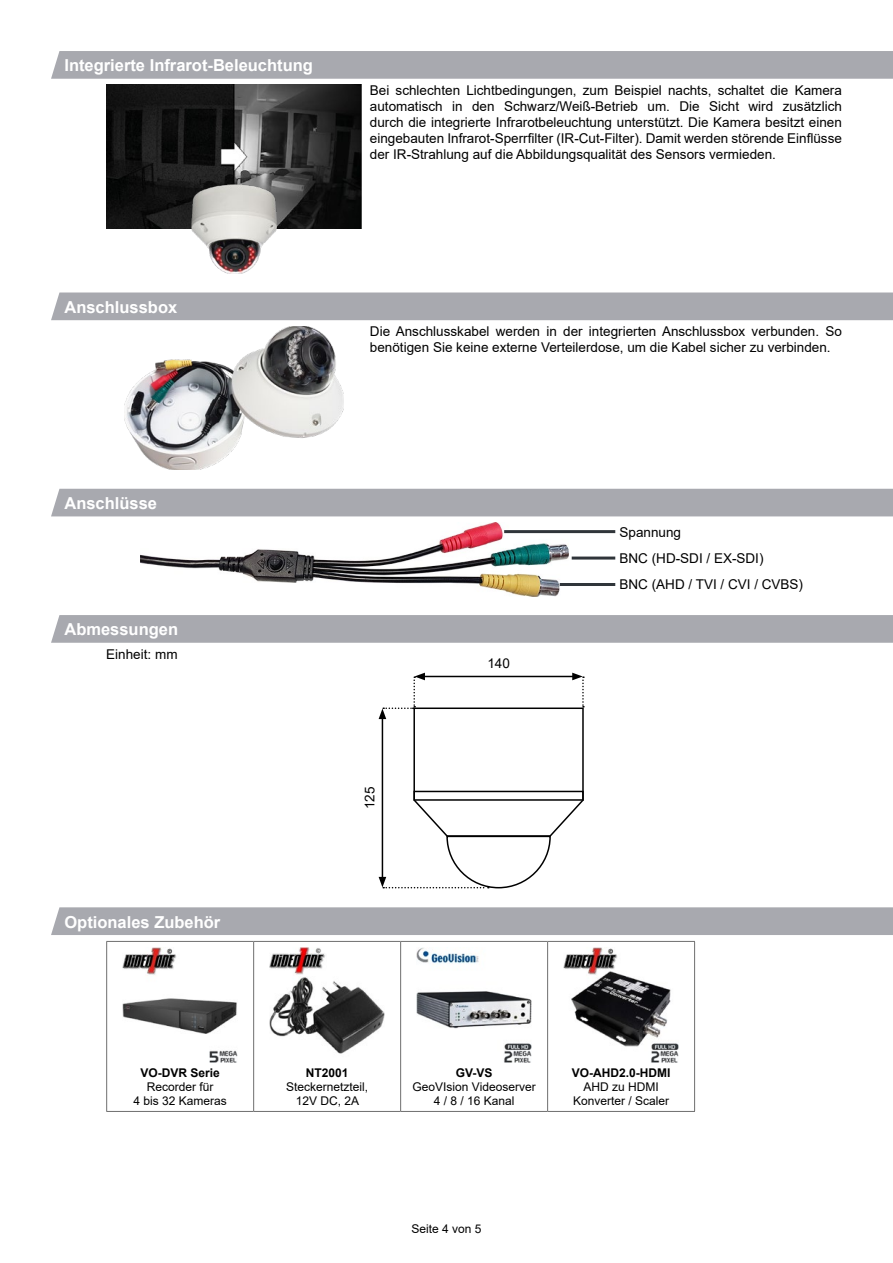
<style>
.page{position:relative;width:893px;height:1263px;background:#fff}
.page>*{position:absolute;margin:0;border:0;box-sizing:border-box;transform-origin:0 0}
.t1{font:700 16.5px "Arial";color:#fff}
.t2{font:13.5px/16.2px "Arial";color:#000;text-align:justify}
.t3{font:12px/14.4px "Arial";color:#000;text-align:center}
.t4{font:700 12px "Arial";color:#000}
</style>
<div class="page">
<div style="left:51px;top:51px;width:842px;height:28px;background:#a8a9af"></div>
<img style="left:106px;top:85px;width:255px;height:143px">
<img style="left:191px;top:184px;width:86px;height:90px">
<div style="left:51px;top:292px;width:842px;height:28px;background:#a8a9af"></div>
<img style="left:125px;top:326px;width:218px;height:144px">
<div style="left:51px;top:489px;width:842px;height:27px;background:#a8a9af"></div>
<img style="left:141px;top:522px;width:427px;height:74px">
<hr style="left:504px;top:530px;width:111px;height:3px;background:#30353a">
<hr style="left:560px;top:583px;width:55px;height:3px;background:#30353a">
<hr style="left:572px;top:556px;width:43px;height:3px;background:#30353a">
<div style="left:51px;top:615px;width:842px;height:28px;background:#a8a9af"></div>
<svg style="left:379px;top:673px;width:205px;height:216px"></svg>
<div style="left:51px;top:907px;width:842px;height:28px;background:#a8a9af"></div>
<hr style="left:106px;top:941px;width:148px;height:1px;background:#6e6e6e">
<hr style="left:106px;top:942px;width:1px;height:169px;background:#6e6e6e">
<hr style="left:254px;top:941px;width:147px;height:1px;background:#6e6e6e">
<hr style="left:253px;top:942px;width:1px;height:169px;background:#6e6e6e">
<hr style="left:401px;top:941px;width:147px;height:1px;background:#6e6e6e">
<hr style="left:400px;top:942px;width:1px;height:169px;background:#6e6e6e">
<hr style="left:548px;top:941px;width:147px;height:1px;background:#6e6e6e">
<hr style="left:547px;top:942px;width:1px;height:169px;background:#6e6e6e">
<hr style="left:694px;top:942px;width:1px;height:169px;background:#6e6e6e">
<hr style="left:106px;top:1111px;width:148px;height:1px;background:#6e6e6e">
<hr style="left:254px;top:1111px;width:147px;height:1px;background:#6e6e6e">
<hr style="left:401px;top:1111px;width:147px;height:1px;background:#6e6e6e">
<hr style="left:548px;top:1111px;width:147px;height:1px;background:#6e6e6e">
<img style="left:123px;top:947px;width:115px;height:115px">
<img style="left:270px;top:947px;width:115px;height:107px">
<img style="left:417px;top:947px;width:114px;height:115px">
<img style="left:564px;top:947px;width:114px;height:115px">
<p class="t1" style="left:64px;top:54px;width:250px">Integrierte Infrarot-Beleuchtung</p>
<p class="t1" style="left:64px;top:295px;width:114px">Anschlussbox</p>
<p class="t2" style="left:370px;top:82px;width:473px">Bei schlechten Lichtbedingungen, zum Beispiel nachts, schaltet die Kamera automatisch in den Schwarz/Weiß-Betrieb um. Die Sicht wird zusätzlich durch die integrierte Infrarotbeleuchtung unterstützt. Die Kamera besitzt einen eingebauten Infrarot-Sperrfilter (IR-Cut-Filter). Damit werden störende Einflüsse der IR-Strahlung auf die Abbildungsqualität des Sensors vermieden.</p>
<p class="t2" style="left:370px;top:323px;width:473px">Die Anschlusskabel werden in der integrierten Anschlussbox verbunden. So benötigen Sie keine externe Verteilerdose, um die Kabel sicher zu verbinden.</p>
<p class="t1" style="left:64px;top:492px;width:94px">Anschlüsse</p>
<p class="t1" style="left:64px;top:618px;width:115px">Abmessungen</p>
<p class="t2" style="left:106px;top:646px;width:73px">Einheit: mm</p>
<p class="t1" style="left:64px;top:910px;width:157px">Optionales Zubehör</p>
<p class="t2" style="left:361px;top:809px;width:24px;rotate:-90deg">125</p>
<p class="t2" style="left:487px;top:655px;width:24px">140</p>
<p class="t2" style="left:619px;top:524px;width:63px">Spannung</p>
<p class="t2" style="left:619px;top:550px;width:146px">BNC (HD-SDI / EX-SDI)</p>
<p class="t2" style="left:619px;top:576px;width:185px">BNC (AHD / TVI / CVI / CVBS)</p>
<p class="t4" style="left:140px;top:1064px;width:81px">VO-DVR Serie</p>
<p class="t3" style="left:133px;top:1079px;width:95px">Recorder für<br>4 bis 32 Kameras</p>
<p class="t4" style="left:306px;top:1064px;width:44px">NT2001</p>
<p class="t3" style="left:286px;top:1079px;width:84px">Steckernetzteil,<br>12V DC, 2A</p>
<p class="t4" style="left:456px;top:1064px;width:38px">GV-VS</p>
<p class="t3" style="left:413px;top:1079px;width:125px">GeoVIsion Videoserver<br>4 / 8 / 16 Kanal</p>
<p class="t4" style="left:572px;top:1064px;width:100px">VO-AHD2.0-HDMI</p>
<p class="t3" style="left:573px;top:1079px;width:98px">AHD zu HDMI<br>Konverter / Scaler</p>
<p class="t3" style="left:411px;top:1221px;width:72px">Seite 4 von 5</p>
</div>
